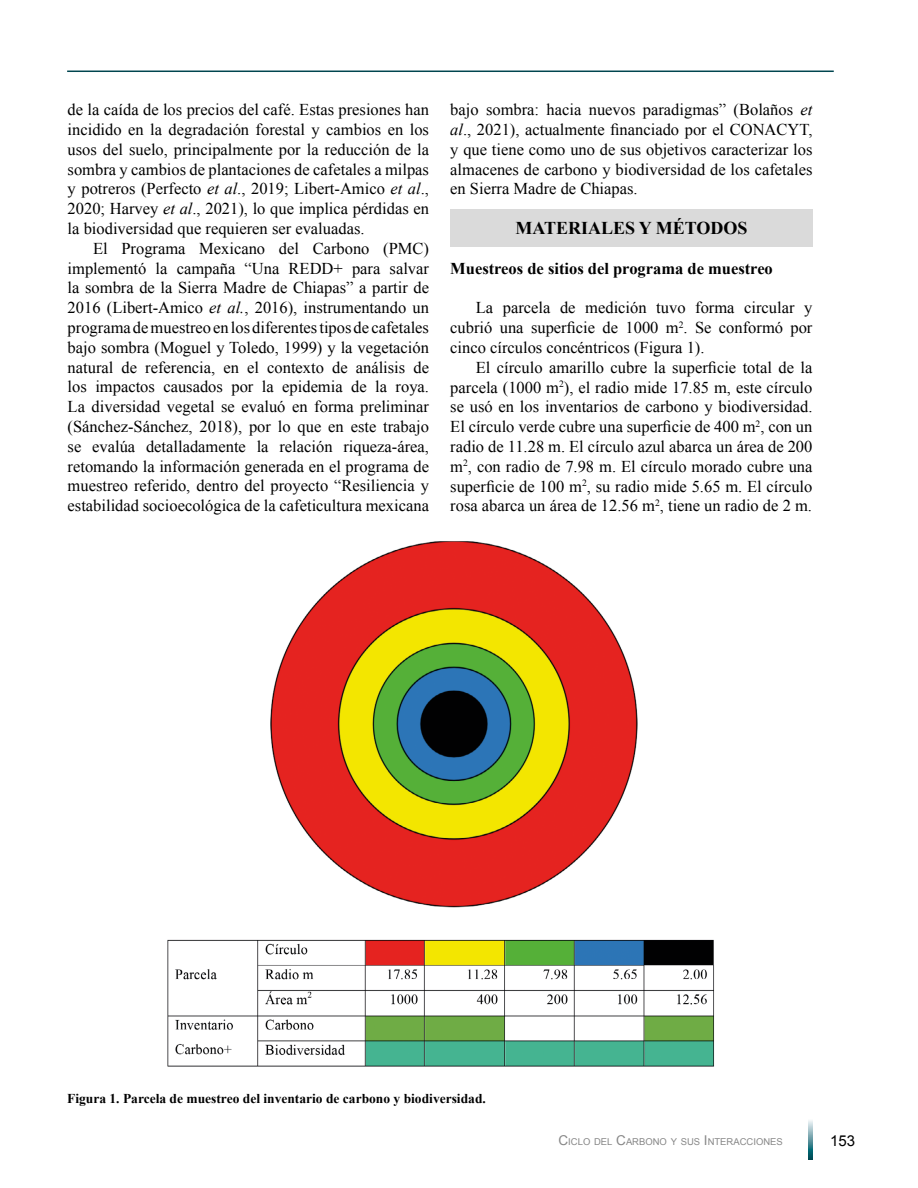
<style>
.page{position:relative;width:918px;height:1188px;background:#fff}
.page>*{position:absolute;margin:0;border:0;box-sizing:border-box;transform-origin:0 0}
.Título_de_Segundo_Or{font:700 18px "Times New Roman";color:#000}
.Escrito{font:16.5px/19.8px "Times New Roman";color:#000;text-align:justify}
.Título_de_Tercer_Ord{font:700 16.5px "Times New Roman";color:#000}
.t1{font:15px "Arial";color:#000}
.Pie_de_Figura{font:700 13.5px "Times New Roman";color:#000}
.t2{font:9.45px "Arial";color:#878787}
.s1{font-style:italic}
.s2{font-size:13.5px}
</style>
<div class="page">
<svg style="left:809px;top:1120px;width:3px;height:39px"></svg>
<hr style="left:67px;top:71px;width:767px;height:1px;background:#00454f">
<div style="left:450px;top:209px;width:362px;height:37px;background:#dadada"></div>
<img style="left:167px;top:541px;width:548px;height:526px">
<p class="Escrito" style="left:68px;top:100px;width:363px">de la caída de los precios del café. Estas presiones han incidido en la degradación forestal y cambios en los usos del suelo, principalmente por la reducción de la sombra y cambios de plantaciones de cafetales a milpas y potreros (Perfecto <span class="s1">et al</span>., 2019; Libert-Amico <span class="s1">et al</span>., 2020; Harvey <span class="s1">et al</span>., 2021), lo que implica pérdidas en la biodiversidad que requieren ser evaluadas.</p>
<p class="Escrito" style="left:68px;top:238px;width:363px;text-indent:26px">El Programa Mexicano del Carbono (PMC) implementó la campaña “Una REDD+ para salvar la sombra de la Sierra Madre de Chiapas” a partir de 2016 (Libert-Amico <span class="s1">et al.</span>, 2016), instrumentando un programa de muestreo en los diferentes tipos de cafetales bajo sombra (Moguel y Toledo, 1999) y la vegetación natural de referencia, en el contexto de análisis de los impactos causados por la epidemia de la roya.<br>La diversidad vegetal se evaluó en forma preliminar (Sánchez-Sánchez, 2018), por lo que en este trabajo se evalúa detalladamente la relación riqueza-área, retomando la información generada en el programa de muestreo referido, dentro del proyecto “Resiliencia y estabilidad socioecológica de la cafeticultura mexicana</p>
<p class="Escrito" style="left:450px;top:100px;width:364px">bajo sombra: hacia nuevos paradigmas” (Bolaños <span class="s1">et al</span>., 2021), actualmente financiado por el CONACYT, y que tiene como uno de sus objetivos caracterizar los almacenes de carbono y biodiversidad de los cafetales en Sierra Madre de Chiapas.</p>
<p class="Título_de_Segundo_Or" style="left:515px;top:216px;width:234px">MATERIALES Y MÉTODOS</p>
<p class="Título_de_Tercer_Ord" style="left:450px;top:257px;width:324px">Muestreos de sitios del programa de muestreo</p>
<p class="Escrito" style="left:450px;top:298px;width:364px;text-indent:26px">La parcela de medición tuvo forma circular y cubrió una superficie de 1000 m<sup>2</sup>. Se conformó por cinco círculos concéntricos (Figura 1).</p>
<p class="Escrito" style="left:450px;top:357px;width:364px;text-indent:26px">El círculo amarillo cubre la superficie total de la parcela (1000 m<sup>2</sup>), el radio mide 17.85 m, este círculo se usó en los inventarios de carbono y biodiversidad.<br>El círculo verde cubre una superficie de 400 m<sup>2</sup>, con un radio de 11.28 m. El círculo azul abarca un área de 200 m<sup>2</sup>, con radio de 7.98 m. El círculo morado cubre una superficie de 100 m<sup>2</sup>, su radio mide 5.65 m. El círculo rosa abarca un área de 12.56 m<sup>2</sup>, tiene un radio de 2 m.</p>
<p class="Pie_de_Figura" style="left:67px;top:1089px;width:420px">Figura 1. Parcela de muestreo del inventario de carbono y biodiversidad.</p>
<p class="t2" style="left:559px;top:1136px;width:226px"><span class="s2">C</span>ICLO DEL <span class="s2">C</span>ARBONO Y SUS <span class="s2">I</span> NTERACCIONES</p>
<p class="t1" style="left:830px;top:1131px;width:27px">153</p>
</div>
